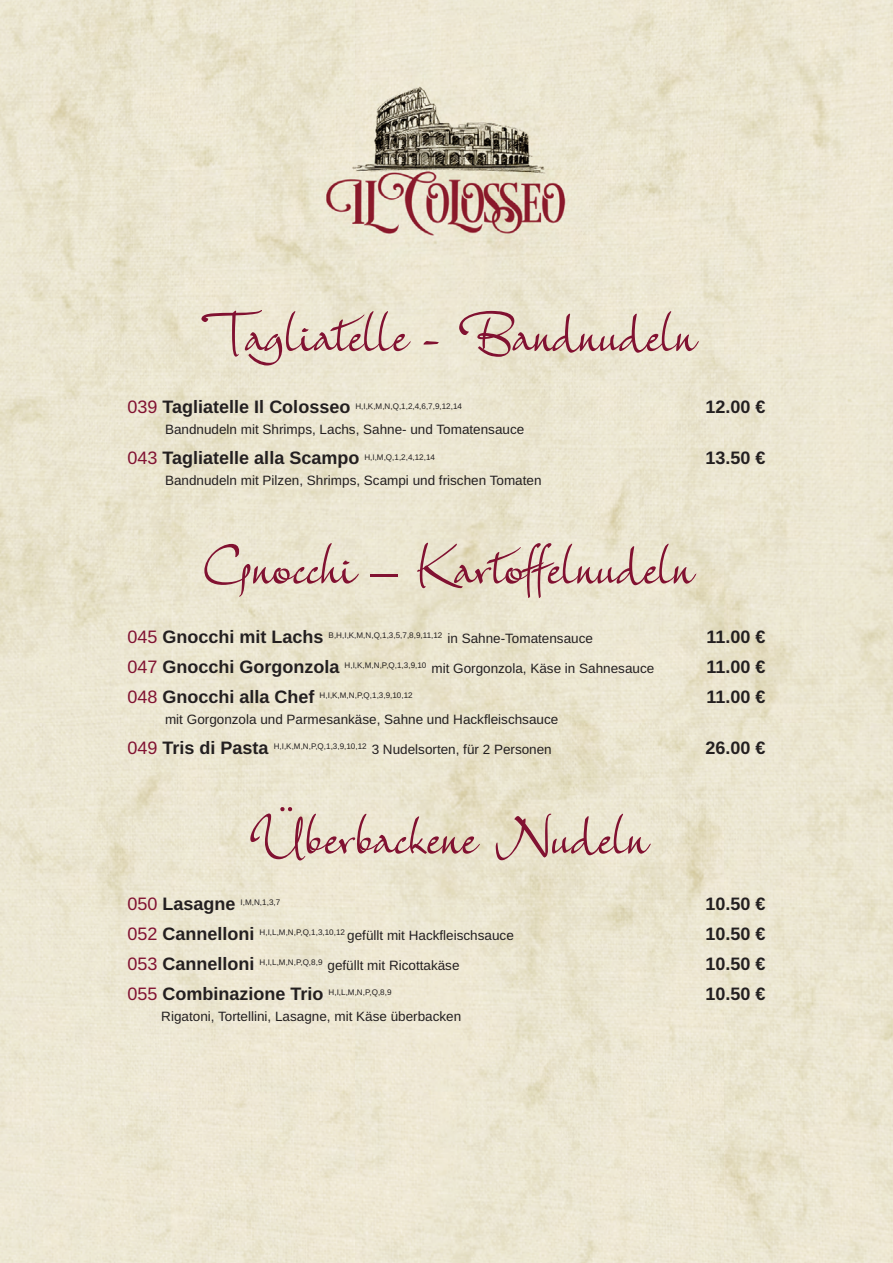
<style>
.page{position:relative;width:893px;height:1263px;background:#fff}
.page>*{position:absolute;margin:0;border:0;box-sizing:border-box;transform-origin:0 0}
.t1{font:900 54px "Genial";color:#811131}
.t2{font:700 18px "Arimo";color:#231f20}
.t3{font:13.5px "Arimo";color:#231f20}
.t4{font:8.1px "Arimo";color:#231f20}
.s1{font-size:18px;color:#811131}
.s2{font-weight:700;font-size:18px}
.s3{font-weight:400;color:#811131}
.s4{font-size:13.5px}
</style>
<div class="page">
<img style="left:0;top:0;width:893px;height:1263px">
<h1 class="t1" style="left:198px;top:310px;width:498px">Tagliatelle - Bandnudeln</h1>
<p class="t4" style="left:128px;top:401px;width:336px"><span class="s1">039</span> <span class="s2">Tagliatelle Il Colosseo</span> H,I,K,M,N,Q,1,2,4,6,7,9,12,14</p>
<h2 class="t2" style="left:705px;top:396px;width:62px">12.00 €</h2>
<p class="t3" style="left:165px;top:422px;width:361px">Bandnudeln mit Shrimps, Lachs, Sahne- und Tomatensauce</p>
<h2 class="t2" style="left:128px;top:447px;width:309px"><span class="s3">043</span> Tagliatelle alla Scampo <sup>H,I,M,Q,1,2,4,12,14</sup></h2>
<h2 class="t2" style="left:705px;top:447px;width:62px">13.50 €</h2>
<p class="t3" style="left:165px;top:473px;width:378px">Bandnudeln mit Pilzen, Shrimps, Scampi und frischen Tomaten</p>
<h1 class="t1" style="left:201px;top:543px;width:493px">Gnocchi – Kartoffelnudeln</h1>
<p class="t4" style="left:128px;top:631px;width:467px"><span class="s1">045</span> <span class="s2">Gnocchi mit Lachs</span> B,H,I,K,M,N,Q,1,3,5,7,8,9,11,12 <span class="s4">in Sahne-Tomatensauce</span></p>
<h2 class="t2" style="left:706px;top:626px;width:61px">11.00 €</h2>
<p class="t3" style="left:128px;top:660px;width:528px"><span class="s1">047</span> <span class="s2">Gnocchi Gorgonzola</span> <sup>H,I,K,M,N,P,Q,1,3,9,10</sup> mit Gorgonzola, Käse in Sahnesauce</p>
<h2 class="t2" style="left:706px;top:656px;width:61px">11.00 €</h2>
<p class="t4" style="left:128px;top:691px;width:287px"><span class="s1">048</span> <span class="s2">Gnocchi alla Chef</span> H,I,K,M,N,P,Q,1,3,9,10,12</p>
<h2 class="t2" style="left:706px;top:686px;width:61px">11.00 €</h2>
<p class="t3" style="left:165px;top:711px;width:395px">mit Gorgonzola und Parmesankäse, Sahne und Hackfleischsauce</p>
<p class="t4" style="left:128px;top:742px;width:426px"><span class="s1">049</span> <span class="s2">Tris di Pasta</span> H,I,K,M,N,P,Q,1,3,9,10,12 <span class="s4">3 Nudelsorten, für 2 Personen</span></p>
<h2 class="t2" style="left:705px;top:737px;width:62px">26.00 €</h2>
<h1 class="t1" style="left:246px;top:813px;width:402px">Überbackene Nudeln</h1>
<p class="t4" style="left:128px;top:898px;width:154px"><span class="s1">050</span> <span class="s2">Lasagne</span> I,M,N,1,3,7</p>
<h2 class="t2" style="left:705px;top:893px;width:62px">10.50 €</h2>
<p class="t3" style="left:128px;top:927px;width:388px"><span class="s1">052</span> <span class="s2">Cannelloni</span> <sup>H,I,L,M,N,P,Q,1,3,10,12</sup> gefüllt mit Hackfleischsauce</p>
<h2 class="t2" style="left:705px;top:923px;width:62px">10.50 €</h2>
<p class="t3" style="left:128px;top:957px;width:333px"><span class="s1">053</span> <span class="s2">Cannelloni</span> <sup>H,I,L,M,N,P,Q,8,9</sup> gefüllt mit Ricottakäse</p>
<h2 class="t2" style="left:705px;top:953px;width:62px">10.50 €</h2>
<p class="t4" style="left:128px;top:988px;width:265px"><span class="s1">055</span> <span class="s2">Combinazione Trio</span> H,I,L,M,N,P,Q,8,9</p>
<h2 class="t2" style="left:705px;top:983px;width:62px">10.50 €</h2>
<p class="t3" style="left:161px;top:1008px;width:301px">Rigatoni, Tortellini, Lasagne, mit Käse überbacken</p>
</div>
